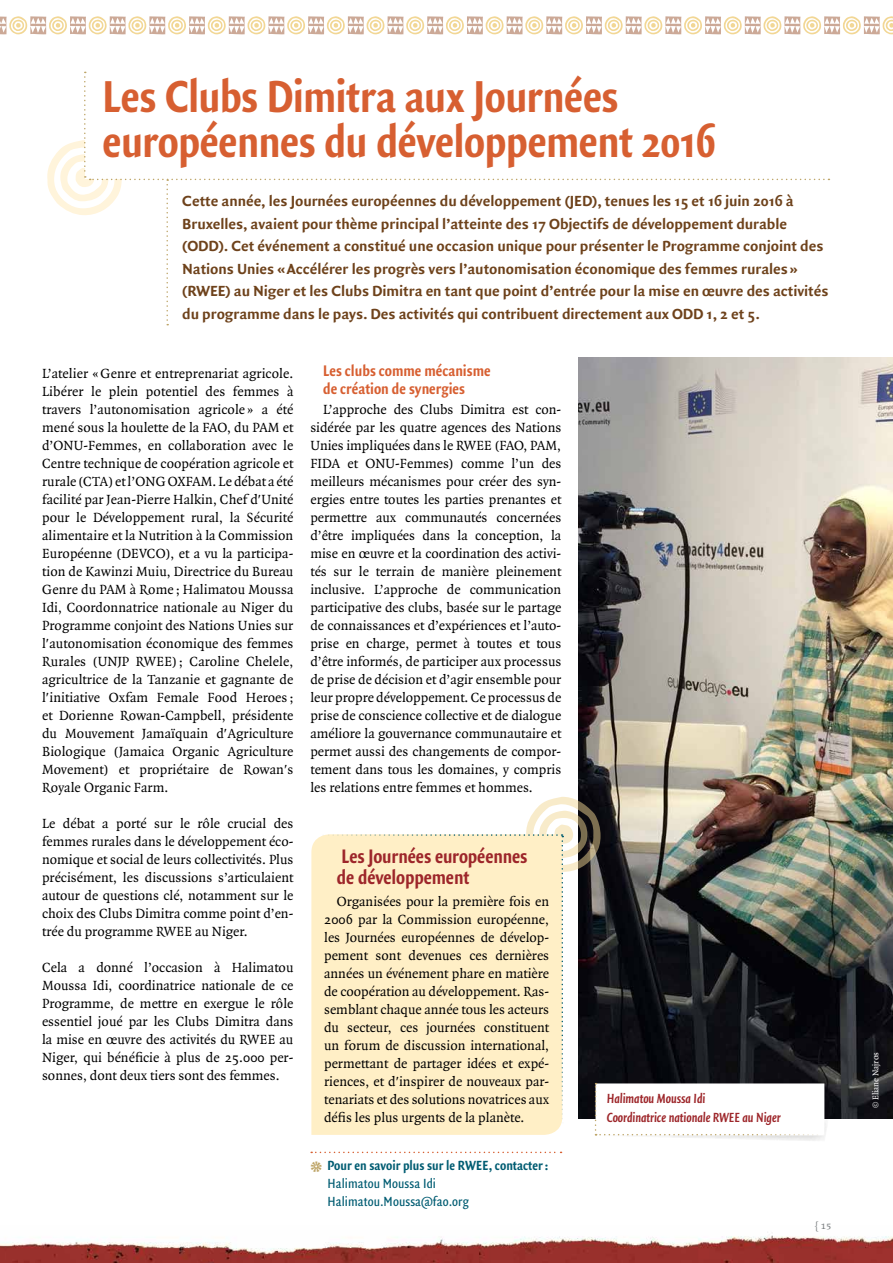
<style>
.page{position:relative;width:893px;height:1263px;background:#fff}
.page>*{position:absolute;margin:0;border:0;box-sizing:border-box;transform-origin:0 0}
.t1{font:700 48px/45px "Quadraat Sans Con";letter-spacing:-.015em;color:#d75f31}
.t2{font:700 21px/21px "Quadraat Sans Con";letter-spacing:-.01em;color:#9d262a}
.t3{font:700 16.5px/18px "Quadraat Sans Con";color:#d75f31}
.t4{font:700 15.75px/22.5px "Quadraat Sans";letter-spacing:-.005em;color:#6e421b}
.t5{font:14.25px/18px "Quadraat";color:#000;text-align:justify}
.t6{font:italic 700 14.25px/18.8px "Quadraat Sans Con";letter-spacing:-.005em;color:#9d262a}
.t7{font:14.25px/18px "Quadraat Sans Con";letter-spacing:.005em;color:#005c72}
.t8{font:700 14.25px "Quadraat Sans Con";color:#005c72}
.t9{font:10.5px "Quadraat Small Caps";color:#7c8082}
.t10{font:9px "Quadraat";letter-spacing:-.005em;color:#fff}
</style>
<div class="page">
<svg style="left:0;top:16px;width:893px;height:18px"></svg>
<img style="left:0;top:1232px;width:893px;height:31px">
<svg style="left:47px;top:72px;width:782px;height:253px"></svg>
<img style="left:578px;top:357px;width:315px;height:761px">
<svg style="left:311px;top:836px;width:11px;height:299px;background:#ffefc8"></svg>
<svg style="left:322px;top:797px;width:507px;height:344px"></svg>
<svg style="left:311px;top:1151px;width:251px;height:2px"></svg>
<h1 class="t1" style="left:102px;top:75px;width:615px">Les Clubs Dimitra aux Journées européennes du développement 2016</h1>
<p class="t4" style="left:182px;top:190px;width:648px">Cette année, les Journées européennes du développement (JED), tenues les 15 et 16 juin 2016 à Bruxelles, avaient pour thème principal l’atteinte des 17 Objectifs de développement durable (ODD). Cet événement a constitué une occasion unique pour présenter le Programme conjoint des Nations Unies «Accélérer les progrès vers l’autonomisation économique des femmes rurales» (RWEE) au Niger et les Clubs Dimitra en tant que point d’entrée pour la mise en œuvre des activités du programme dans le pays. Des activités qui contribuent directement aux ODD 1, 2 et 5.</p>
<p class="t5" style="left:42px;top:365px;width:253px">L’atelier «Genre et entreprenariat agricole.<br>Libérer le plein potentiel des femmes à travers l’autonomisation agricole » a été mené sous la houlette de la FAO, du PAM et d’ONU-Femmes, en collaboration avec le Centre technique de coopération agricole et rurale (CTA) et l’ONG OXFAM. Le débat a été facilité par Jean-Pierre Halkin, Chef d'Unité pour le Développement rural, la Sécurité alimentaire et la Nutrition à la Commission Européenne (DEVCO), et a vu la participa&shy;tion de Kawinzi Muiu, Directrice du Bureau Genre du PAM à Rome ; Halimatou Moussa Idi, Coordonnatrice nationale au Niger du Programme conjoint des Nations Unies sur l'autonomisation économique des femmes Rurales (UNJP RWEE); Caroline Chelele, agricultrice de la Tanzanie et gagnante de l'initiative Oxfam Female Food Heroes ; et Dorienne Rowan-Campbell, présidente du Mouvement Jamaïquain d'Agriculture Biologique (Jamaica Organic Agriculture Movement) et propriétaire de Rowan's Royale Organic Farm.</p>
<p class="t5" style="left:42px;top:815px;width:253px">Le débat a porté sur le rôle crucial des femmes rurales dans le développement éco&shy;nomique et social de leurs collectivités. Plus précisément, les discussions s’articulaient autour de questions clé, notamment sur le choix des Clubs Dimitra comme point d’en&shy;trée du programme RWEE au Niger.</p>
<p class="t5" style="left:42px;top:959px;width:253px">Cela a donné l’occasion à Halimatou Moussa Idi, coordinatrice nationale de ce Programme, de mettre en exergue le rôle essentiel joué par les Clubs Dimitra dans la mise en œuvre des activités du RWEE au Niger, qui bénéficie à plus de 25.000 per&shy;sonnes, dont deux tiers sont des femmes.</p>
<p class="t3" style="left:323px;top:362px;width:169px">Les clubs comme mécanisme de création de synergies</p>
<p class="t5" style="left:310px;top:401px;width:252px;text-indent:13px">L’approche des Clubs Dimitra est con&shy;sidérée par les quatre agences des Nations Unies impliquées dans le RWEE (FAO, PAM, FIDA et ONU-Femmes) comme l’un des meilleurs mécanismes pour créer des syn&shy;ergies entre toutes les parties prenantes et permettre aux communautés concernées d’être impliquées dans la conception, la mise en œuvre et la coordination des activi&shy;tés sur le terrain de manière pleinement inclusive. L’approche de communication participative des clubs, basée sur le partage de connaissances et d’expériences et l’auto&shy;prise en charge, permet à toutes et tous d’être informés, de participer aux processus de prise de décision et d’agir ensemble pour leur propre développement. Ce processus de prise de conscience collective et de dialogue améliore la gouvernance communautaire et permet aussi des changements de compor&shy;tement dans tous les domaines, y compris les relations entre femmes et hommes.</p>
<h2 class="t2" style="left:337px;top:846px;width:192px">Les Journées européennes de développement</h2>
<p class="t5" style="left:324px;top:893px;width:227px;text-indent:13px">Organisées pour la première fois en 2006 par la Commission européenne, les Journées européennes de dévelop&shy;pement sont devenues ces dernières années un événement phare en matière de coopération au développement. Ras&shy;semblant chaque année tous les acteurs du secteur, ces journées constituent un forum de discussion international, permettant de partager idées et expé&shy;riences, et d'inspirer de nouveaux par&shy;tenariats et des solutions novatrices aux défis les plus urgents de la planète.</p>
<p class="t8" style="left:327px;top:1157px;width:222px">Pour en savoir plus sur le RWEE, contacter:</p>
<p class="t7" style="left:327px;top:1175px;width:143px">Halimatou Moussa Idi<br>Halimatou.Moussa@fao.org</p>
<p class="t6" style="left:607px;top:1090px;width:176px">Halimatou Moussa Idi<br>Coordinatrice nationale RWEE au Niger</p>
<p class="t9" style="left:815px;top:1220px;width:18px">{ 15</p>
<p class="t10" style="left:871px;top:1108px;width:58px;rotate:-90deg">© Eliane Najros</p>
</div>
